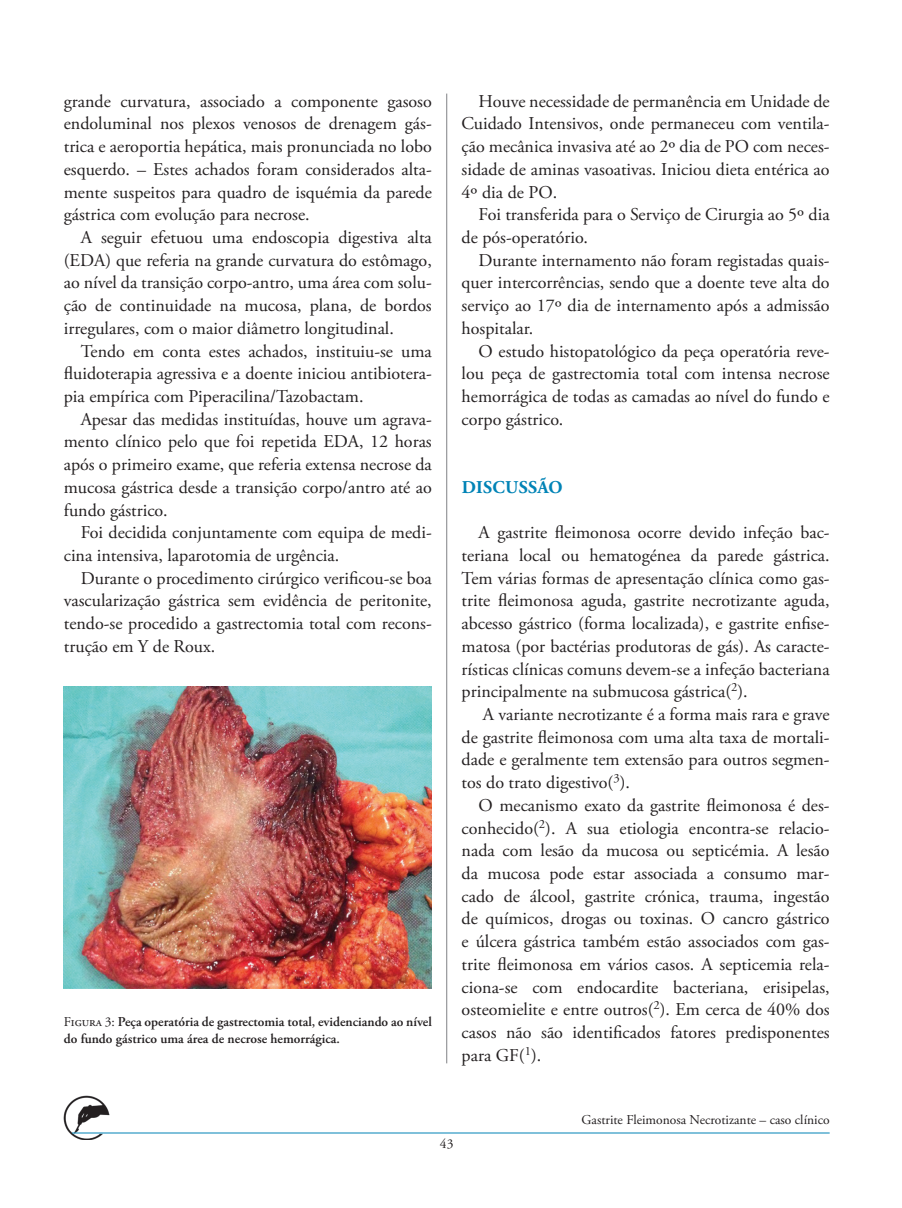
<style>
.page{position:relative;width:902px;height:1208px;background:#fff}
.page>*{position:absolute;margin:0;border:0;box-sizing:border-box;transform-origin:0 0}
.Texto_colunas{font:18px/22.6px "Adobe Garamond Pro";color:#231f20;text-align:justify}
.TITULOS{font:700 18px "Adobe Garamond Pro";letter-spacing:.015em;color:#0083b6}
.Legendas{font:600 13.5px/16.5px "Adobe Garamond Pro";color:#231f20}
.t1{font:13.5px "Adobe Garamond Pro";color:#231f20}
.s1{font-weight:400}
</style>
<div class="page">
<hr style="left:446px;top:94px;width:1px;height:969px;background:#808285">
<img style="left:64px;top:1095px;width:45px;height:45px">
<hr style="left:72px;top:1132px;width:757px;height:1px;background:#0083b6">
<img style="left:64px;top:687px;width:368px;height:302px">
<p class="Texto_colunas" style="left:64px;top:90px;width:369px">grande curvatura, associado a componente gasoso endoluminal nos plexos venosos de drenagem gás&shy;trica e aeroportia hepática, mais pronunciada no lobo esquerdo. – Estes achados foram considerados alta&shy;mente suspeitos para quadro de isquémia da parede gástrica com evolução para necrose.</p>
<p class="Texto_colunas" style="left:64px;top:226px;width:369px;text-indent:17px">A seguir efetuou uma endoscopia digestiva alta (EDA) que referia na grande curvatura do estômago, ao nível da transição corpo-antro, uma área com solu&shy;ção de continuidade na mucosa, plana, de bordos irregulares, com o maior diâmetro longitudinal.</p>
<p class="Texto_colunas" style="left:64px;top:340px;width:369px;text-indent:17px">Tendo em conta estes achados, instituiu-se uma fluidoterapia agressiva e a doente iniciou antibiotera&shy;pia empírica com Piperacilina/Tazobactam.</p>
<p class="Texto_colunas" style="left:64px;top:408px;width:369px;text-indent:17px">Apesar das medidas instituídas, houve um agrava&shy;mento clínico pelo que foi repetida EDA, 1 2 horas após o primeiro exame, que referia extensa necrose da mucosa gástrica desde a transição corpo/antro até ao fundo gástrico.</p>
<p class="Texto_colunas" style="left:64px;top:522px;width:369px;text-indent:17px">Foi decidida conjuntamente com equipa de medi&shy;cina intensiva, laparotomia de urgência.</p>
<p class="Texto_colunas" style="left:64px;top:567px;width:369px;text-indent:17px">Durante o procedimento cirúrgico verificou-se boa vascularização gástrica sem evidência de peritonite, tendo-se procedido a gastrectomia total com recons&shy;trução em Y de Roux.</p>
<p class="Legendas" style="left:64px;top:1014px;width:369px"><span class="s1">Figura 3:</span> Peça operatória de gastrectomia total, evidenciando ao nível do fundo gástrico uma área de necrose hemorrágica.</p>
<p class="Texto_colunas" style="left:461px;top:90px;width:369px;text-indent:17px">Houve necessidade de permanência em Unidade de Cuidado Intensivos, onde permaneceu com ventila&shy;ção mecânica invasiva até ao 2º dia de PO com neces&shy;sidade de aminas vasoativas. Iniciou dieta entérica ao 4º dia de PO.</p>
<p class="Texto_colunas" style="left:461px;top:204px;width:369px;text-indent:17px">Foi transferida para o Serviço de Cirurgia ao 5º dia de pós-operatório.</p>
<p class="Texto_colunas" style="left:461px;top:249px;width:369px;text-indent:17px">Durante internamento não foram registadas quais&shy;quer intercorrências, sendo que a doente teve alta do serviço ao 1 7º dia de internamento após a admissão hospitalar.</p>
<p class="Texto_colunas" style="left:461px;top:340px;width:369px;text-indent:17px">O estudo histopatológico da peça operatória reve&shy;lou peça de gastrectomia total com intensa necrose hemorrágica de todas as camadas ao nível do fundo e corpo gástrico.</p>
<p class="TITULOS" style="left:461px;top:476px;width:102px">DISCUSSÃO</p>
<p class="Texto_colunas" style="left:461px;top:522px;width:369px;text-indent:17px">A gastrite fleimonosa ocorre devido infeção bac&shy;teriana local ou hematogénea da parede gástrica.<br>Tem várias formas de apresentação clínica como gas&shy;trite fleimonosa aguda, gastrite necrotizante aguda, abcesso gástrico (forma localizada), e gastrite enfise&shy;matosa (por bactérias produtoras de gás). As caracte&shy;rísticas clínicas comuns devem-se a infeção bacteriana principalmente na submucosa gástrica(<sup>2</sup>).</p>
<p class="Texto_colunas" style="left:461px;top:703px;width:369px;text-indent:21px">A variante necrotizante é a forma mais rara e grave de gastrite fleimonosa com uma alta taxa de mortali&shy;dade e geralmente tem extensão para outros segmen&shy;tos do trato digestivo(<sup>3</sup>).</p>
<p class="Texto_colunas" style="left:461px;top:794px;width:369px;text-indent:17px">O mecanismo exato da gastrite fleimonosa é des&shy;conhecido(<sup>2</sup>). A sua etiologia encontra-se relacio&shy;nada com lesão da mucosa ou septicémia. A lesão da mucosa pode estar associada a consumo mar&shy;cado de álcool, gastrite crónica, trauma, ingestão de químicos, drogas ou toxinas. O cancro gástrico e úlcera gástrica também estão associados com gas&shy;trite fleimonosa em vários casos. A septicemia rela&shy;ciona-se com endocardite bacteriana, erisipelas, osteomielite e entre outros(<sup>2</sup>). Em cerca de 40% dos casos não são identificados fatores predisponentes para GF(<sup>1</sup> ).</p>
<p class="t1" style="left:440px;top:1135px;width:14px">44</p>
<p class="t1" style="left:581px;top:1111px;width:249px">Gastrite Fleimonosa Necrotizante – caso clínico</p>
</div>
